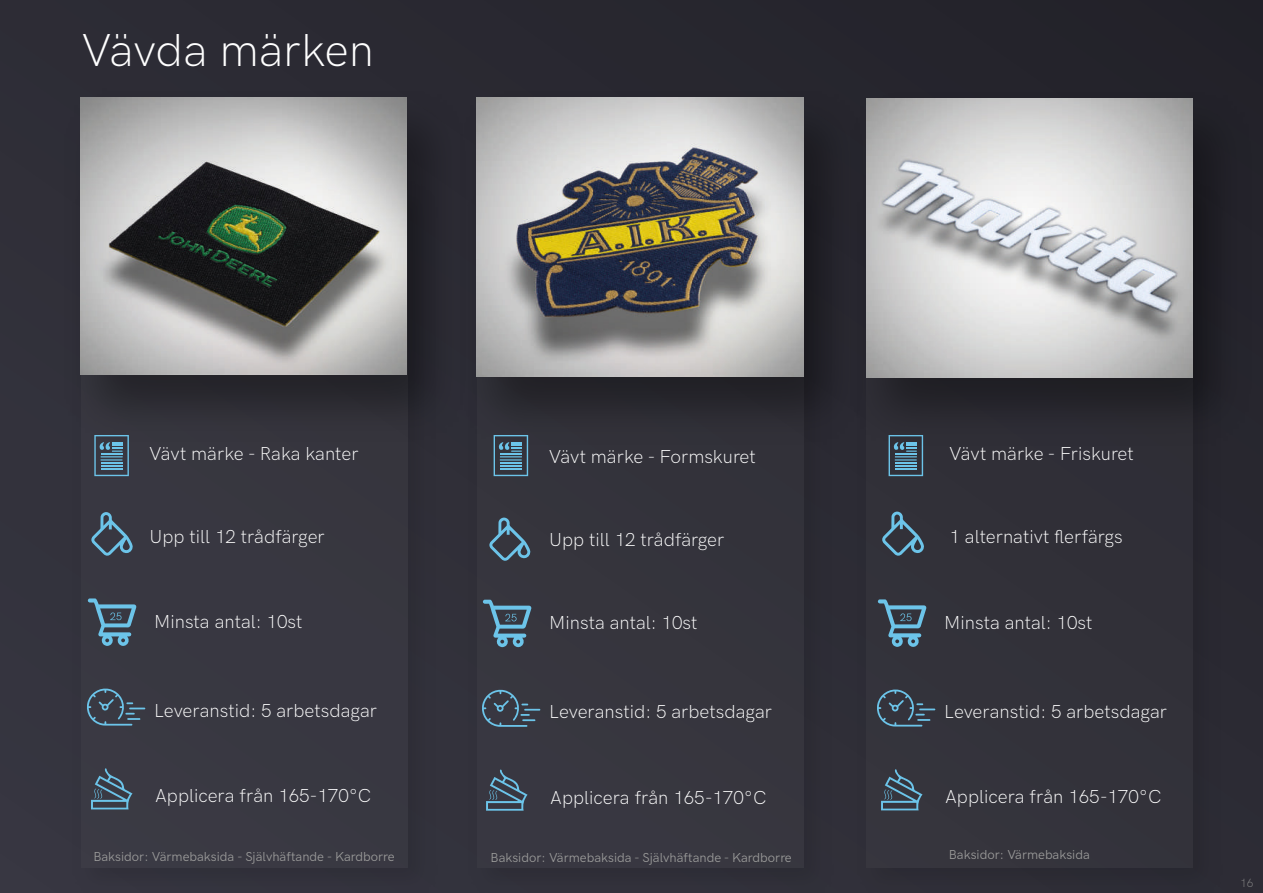
<style>
.page{position:relative;width:1263px;height:893px;background:#2c2b34}
.page>*{position:absolute;margin:0;border:0;box-sizing:border-box;transform-origin:0 0}
.t1{font:46.35px "HK Grotesk Light Legacy";color:#fff}
.t2{font:18.9px "HK Grotesk Light Legacy";color:#fff}
.t3{font:13.05px "HK Grotesk Regular Legacy";color:#9d9d9c}
.t4{font:12px "HK Grotesk Light Legacy";color:#878787}
</style>
<div class="page">
<div style="left:866px;top:190px;width:326px;height:677px;background:#32323a"></div>
<div style="left:477px;top:190px;width:326px;height:677px;background:#36353d"></div>
<div style="left:69px;top:528px;width:339px;height:365px;background:#33333d"></div>
<div style="left:81px;top:190px;width:326px;height:677px;background:#383741"></div>
<svg style="left:91px;top:512px;width:42px;height:44px"></svg>
<svg style="left:489px;top:518px;width:42px;height:43px"></svg>
<svg style="left:882px;top:512px;width:42px;height:44px"></svg>
<svg style="left:88px;top:598px;width:49px;height:48px"></svg>
<svg style="left:87px;top:688px;width:58px;height:38px"></svg>
<svg style="left:91px;top:768px;width:41px;height:41px"></svg>
<svg style="left:483px;top:600px;width:49px;height:47px"></svg>
<svg style="left:482px;top:689px;width:58px;height:38px"></svg>
<svg style="left:486px;top:769px;width:41px;height:42px"></svg>
<svg style="left:878px;top:599px;width:49px;height:48px"></svg>
<svg style="left:877px;top:689px;width:58px;height:37px"></svg>
<svg style="left:881px;top:769px;width:41px;height:41px"></svg>
<img style="left:80px;top:97px;width:347px;height:319px">
<img style="left:80px;top:98px;width:326px;height:277px">
<img style="left:476px;top:97px;width:358px;height:361px">
<img style="left:477px;top:98px;width:326px;height:278px">
<svg style="left:94px;top:435px;width:35px;height:41px"></svg>
<svg style="left:494px;top:435px;width:34px;height:41px"></svg>
<svg style="left:888px;top:459px;width:35px;height:17px"></svg>
<img style="left:866px;top:77px;width:397px;height:382px">
<img style="left:866px;top:99px;width:326px;height:279px">
<h1 class="t1" style="left:81px;top:15px;width:294px">Vävda märken</h1>
<p class="t2" style="left:149px;top:439px;width:211px">Vävt märke - Raka kanter</p>
<p class="t2" style="left:549px;top:443px;width:208px">Vävt märke - Formskuret</p>
<p class="t2" style="left:949px;top:439px;width:186px">Vävt märke - Friskuret</p>
<p class="t2" style="left:150px;top:522px;width:177px">Upp till 12 trådfärger</p>
<p class="t2" style="left:549px;top:526px;width:177px">Upp till 12 trådfärger</p>
<p class="t2" style="left:949px;top:522px;width:175px">1 alternativt flerfärgs</p>
<p class="t2" style="left:154px;top:607px;width:150px">Minsta antal: 10st</p>
<p class="t2" style="left:549px;top:609px;width:150px">Minsta antal: 10st</p>
<p class="t2" style="left:944px;top:608px;width:150px">Minsta antal: 10st</p>
<p class="t2" style="left:154px;top:696px;width:224px">Leveranstid: 5 arbetsdagar</p>
<p class="t2" style="left:549px;top:697px;width:224px">Leveranstid: 5 arbetsdagar</p>
<p class="t2" style="left:944px;top:697px;width:224px">Leveranstid: 5 arbetsdagar</p>
<p class="t2" style="left:155px;top:782px;width:218px">Applicera från 165-170°C</p>
<p class="t2" style="left:550px;top:783px;width:218px">Applicera från 165-170°C</p>
<p class="t2" style="left:945px;top:782px;width:218px">Applicera från 165-170°C</p>
<p class="t3" style="left:93px;top:847px;width:303px">Baksidor: Värmebaksida - Självhäftande - Kardborre</p>
<p class="t3" style="left:491px;top:847px;width:303px">Baksidor: Värmebaksida - Självhäftande - Kardborre</p>
<p class="t3" style="left:949px;top:844px;width:142px">Baksidor: Värmebaksida</p>
<p class="t4" style="left:1240px;top:873px;width:15px">16</p>
</div>
